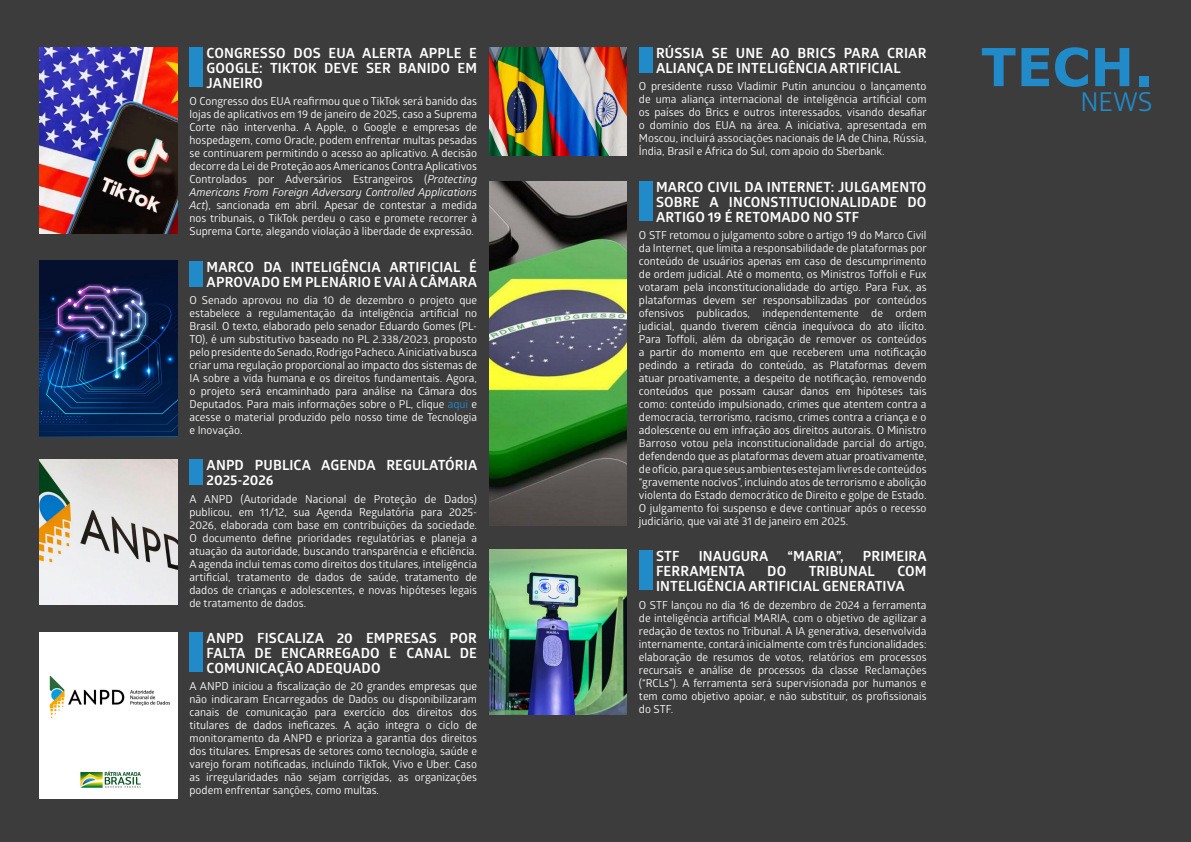
<style>
.page{position:relative;width:1191px;height:842px;background:#3c3c3c}
.page>*{position:absolute;margin:0;border:0;box-sizing:border-box;transform-origin:0 0}
.t1{font:700 52.4px "Verdana";color:#218ac9}
.t2{font:26px "Glober";color:#218ac9}
.t3{font:700 14px/15px "Glober";letter-spacing:.01em;color:#fff}
.t4{font:11px/13px "Glober";color:#fff;text-align:justify}
.s1{font-style:italic}
.s2{color:#218ac9}
</style>
<div class="page">
<div style="left:189px;top:47px;width:14px;height:40px;background:#218ac9"></div>
<div style="left:639px;top:47px;width:13px;height:25px;background:#218ac9"></div>
<div style="left:639px;top:181px;width:13px;height:40px;background:#218ac9"></div>
<div style="left:639px;top:550px;width:13px;height:40px;background:#218ac9"></div>
<div style="left:189px;top:261px;width:14px;height:25px;background:#218ac9"></div>
<div style="left:189px;top:459px;width:14px;height:25px;background:#218ac9"></div>
<div style="left:189px;top:632px;width:14px;height:40px;background:#218ac9"></div>
<img style="left:40px;top:47px;width:137px;height:187px">
<img style="left:489px;top:181px;width:138px;height:345px">
<img style="left:489px;top:550px;width:138px;height:164px">
<img style="left:40px;top:261px;width:137px;height:175px">
<img style="left:40px;top:459px;width:137px;height:146px">
<img style="left:489px;top:47px;width:138px;height:109px">
<img style="left:40px;top:632px;width:137px;height:167px">
<p class="t3" style="left:207px;top:45px;width:272px;text-align:justify">CONGRESSO DOS EUA ALERTA APPLE E GOOGLE: TIKTOK DEVE SER BANIDO EM JANEIRO</p>
<p class="t4" style="left:189px;top:94px;width:289px">O Congresso dos EUA reafirmou que o TikTok será banido das lojas de aplicativos em 19 de janeiro de 2025, caso a Suprema Corte não intervenha. A Apple, o Google e empresas de hospedagem, como Oracle, podem enfrentar multas pesadas se continuarem permitindo o acesso ao aplicativo. A decisão decorre da Lei de Proteção aos Americanos Contra Aplicativos Controlados por Adversários Estrangeiros (<span class="s1">Protecting Americans From Foreign Adversary Controlled Applications Act</span>), sancionada em abril. Apesar de contestar a medida nos tribunais, o TikTok perdeu o caso e promete recorrer à Suprema Corte, alegando violação à liberdade de expressão.</p>
<p class="t3" style="left:207px;top:259px;width:272px">MARCO DA INTELIGÊNCIA ARTIFICIAL É<br>APROVADO EM PLENÁRIO E VAI À CÂMARA</p>
<p class="t4" style="left:189px;top:293px;width:289px">O Senado aprovou no dia 10 de dezembro o projeto que estabelece a regulamentação da inteligência artificial no Brasil. O texto, elaborado pelo senador Eduardo Gomes (PL-TO), é um substitutivo baseado no PL 2.338/2023, proposto pelo presidente do Senado, Rodrigo Pacheco. A iniciativa busca criar uma regulação proporcional ao impacto dos sistemas de IA sobre a vida humana e os direitos fundamentais. Agora, o projeto será encaminhado para análise na Câmara dos Deputados. Para mais informações sobre o PL, clique <span class="s2">aqui</span> e acesse o material produzido pelo nosso time de Tecnologia e Inovação.</p>
<p class="t3" style="left:206px;top:458px;width:272px">ANPD PUBLICA AGENDA REGULATÓRIA<br>2025-2026</p>
<p class="t4" style="left:189px;top:492px;width:289px">A ANPD (Autoridade Nacional de Proteção de Dados) publicou, em 11/12, sua Agenda Regulatória para 2025- 2026, elaborada com base em contribuições da sociedade.<br>O documento define prioridades regulatórias e planeja a atuação da autoridade, buscando transparência e eficiência.<br>A agenda inclui temas como direitos dos titulares, inteligência artificial, tratamento de dados de saúde, tratamento de dados de crianças e adolescentes, e novas hipóteses legais de tratamento de dados.</p>
<p class="t3" style="left:207px;top:630px;width:272px;text-align:justify">ANPD FISCALIZA 20 EMPRESAS POR FALTA DE ENCARREGADO E CANAL DE COMUNICAÇÃO ADEQUADO</p>
<p class="t4" style="left:189px;top:679px;width:289px">A ANPD iniciou a fiscalização de 20 grandes empresas que não indicaram Encarregados de Dados ou disponibilizaram canais de comunicação para exercício dos direitos dos titulares de dados ineficazes. A ação integra o ciclo de monitoramento da ANPD e prioriza a garantia dos direitos dos titulares. Empresas de setores como tecnologia, saúde e varejo foram notificadas, incluindo TikTok, Vivo e Uber. Caso as irregularidades não sejam corrigidas, as organizações podem enfrentar sanções, como multas.</p>
<p class="t3" style="left:656px;top:45px;width:272px">RÚSSIA SE UNE AO BRICS PARA CRIAR<br>ALIANÇA DE INTELIGÊNCIA ARTIFICIAL</p>
<p class="t4" style="left:639px;top:79px;width:289px">O presidente russo Vladimir Putin anunciou o lançamento de uma aliança internacional de inteligência artificial com os países do Brics e outros interessados, visando desafiar o domínio dos EUA na área. A iniciativa, apresentada em Moscou, incluirá associações nacionais de IA de China, Rússia, Índia, Brasil e África do Sul, com apoio do Sberbank.</p>
<p class="t3" style="left:656px;top:179px;width:272px;text-align:justify">MARCO CIVIL DA INTERNET: JULGAMENTO SOBRE A INCONSTITUCIONALIDADE DO ARTIGO 19 É RETOMADO NO STF</p>
<p class="t4" style="left:639px;top:228px;width:289px">O STF retomou o julgamento sobre o artigo 19 do Marco Civil da Internet, que limita a responsabilidade de plataformas por conteúdo de usuários apenas em caso de descumprimento de ordem judicial. Até o momento, os Ministros Toffoli e Fux votaram pela inconstitucionalidade do artigo. Para Fux, as plataformas devem ser responsabilizadas por conteúdos ofensivos publicados, independentemente de ordem judicial, quando tiverem ciência inequívoca do ato ilícito.<br>Para Toffoli, além da obrigação de remover os conteúdos a partir do momento em que receberem uma notificação pedindo a retirada do conteúdo, as Plataformas devem atuar proativamente, a despeito de notificação, removendo conteúdos que possam causar danos em hipóteses tais como: conteúdo impulsionado, crimes que atentem contra a democracia, terrorismo, racismo, crimes contra a criança e o adolescente ou em infração aos direitos autorais. O Ministro Barroso votou pela inconstitucionalidade parcial do artigo, defendendo que as plataformas devem atuar proativamente, de ofício, para que seus ambientes estejam livres de conteúdos “gravemente nocivos”, incluindo atos de terrorismo e abolição violenta do Estado democrático de Direito e golpe de Estado.<br>O julgamento foi suspenso e deve continuar após o recesso judiciário, que vai até 31 de janeiro em 2025.</p>
<p class="t3" style="left:656px;top:549px;width:25px">STF</p>
<p class="t3" style="left:698px;top:549px;width:71px">INAUGURA</p>
<p class="t3" style="left:787px;top:549px;width:57px">“MARIA”,</p>
<p class="t3" style="left:863px;top:549px;width:65px">PRIMEIRA</p>
<p class="t3" style="left:656px;top:564px;width:90px">FERRAMENTA</p>
<p class="t3" style="left:767px;top:564px;width:21px">DO</p>
<p class="t3" style="left:808px;top:564px;width:68px">TRIBUNAL</p>
<p class="t3" style="left:656px;top:564px;width:272px;text-indent:241px">COM<br>INTELIGÊNCIA ARTIFICIAL GENERATIVA</p>
<p class="t4" style="left:639px;top:598px;width:289px">O STF lançou no dia 16 de dezembro de 2024 a ferramenta de inteligência artificial MARIA, com o objetivo de agilizar a redação de textos no Tribunal. A IA generativa, desenvolvida internamente, contará inicialmente com três funcionalidades: elaboração de resumos de votos, relatórios em processos recursais e análise de processos da classe Reclamações (“RCLs”). A ferramenta será supervisionada por humanos e tem como objetivo apoiar, e não substituir, os profissionais do STF.</p>
<h1 class="t1" style="left:980px;top:30px;width:174px">TECH.</h1>
<h2 class="t2" style="left:1080px;top:83px;width:74px">NEWS</h2>
</div>
